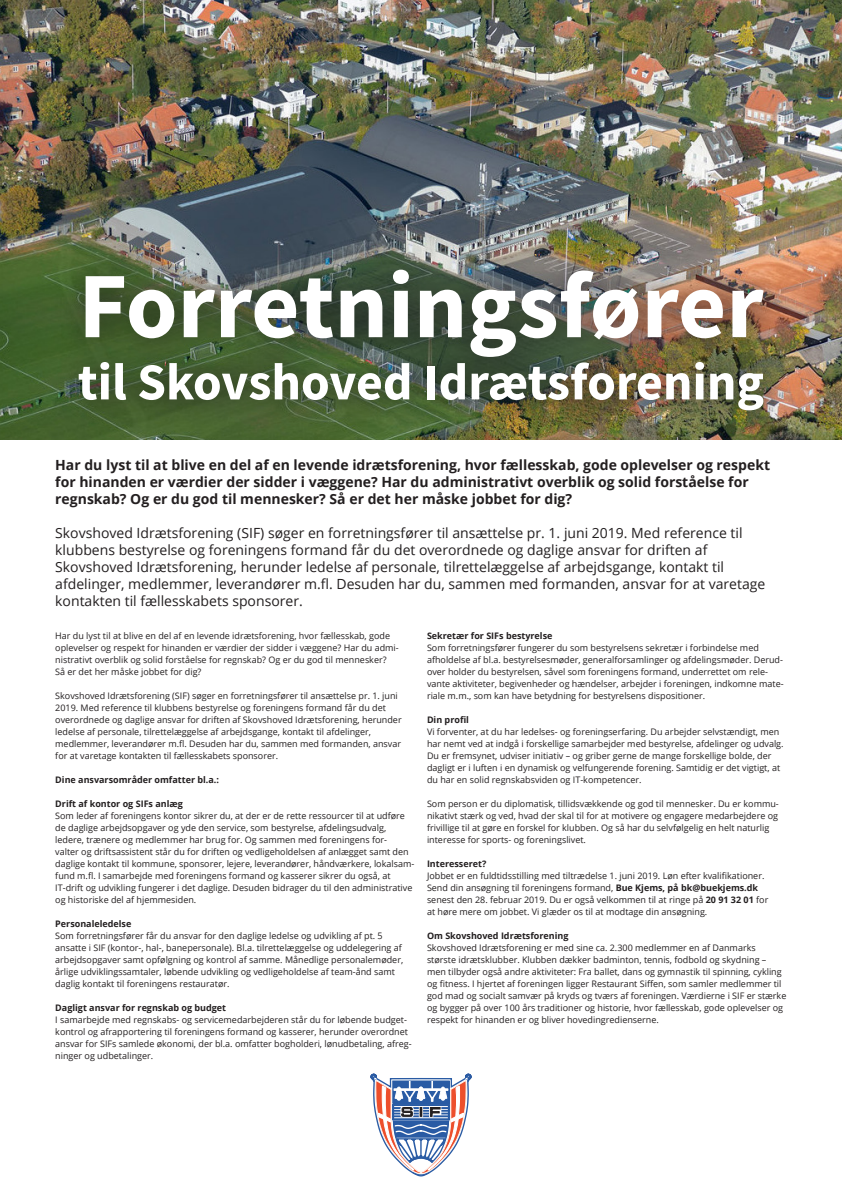
<style>
.page{position:relative;width:842px;height:1191px;background:#fff}
.page>*{position:absolute;margin:0;border:0;box-sizing:border-box;transform-origin:0 0}
.t1{font:700 93.5px "Source Sans Pro";color:#fff}
.t2{font:700 51.8px "Source Sans Pro";color:#fff}
.t3{font:14px/17px "Open Sans";color:#231f20}
.t4{font:700 14px/17px "Open Sans";color:#231f20}
.t5{font:9px/12px "Open Sans";color:#231f20}
.t6{font:700 9px "Open Sans";color:#231f20}
.s1{font-weight:700}
</style>
<div class="page">
<img style="left:0;top:0;width:842px;height:439px">
<div style="left:54px;top:245px;width:738px;height:195px;background:#231f20;opacity:.75"></div>
<svg style="left:371px;top:1074px;width:100px;height:102px"></svg>
<p class="t1" style="left:78px;top:243px;width:687px">Forretningsfører</p>
<p class="t2" style="left:78px;top:347px;width:688px">til Skovshoved Idrætsforening</p>
<p class="t4" style="left:55px;top:456px;width:716px">Har du lyst til at blive en del af en levende idrætsforening, hvor fællesskab, gode oplevelser og respekt for hinanden er værdier der sidder i væggene? Har du administrativt overblik og solid forståelse for regnskab? Og er du god til mennesker? Så er det her måske jobbet for dig?</p>
<p class="t3" style="left:55px;top:524px;width:712px">Skovshoved Idrætsforening (SIF) søger en forretningsfører til ansættelse pr. 1. juni 2019. Med reference til klubbens bestyrelse og foreningens formand får du det overordnede og daglige ansvar for driften af Skovshoved Idrætsforening, herunder ledelse af personale, tilrettelæggelse af arbejdsgange, kontakt til afdelinger, medlemmer, leverandører m.fl. Desuden har du, sammen med formanden, ansvar for at varetage kontakten til fællesskabets sponsorer.</p>
<p class="t5" style="left:55px;top:630px;width:345px">Har du lyst til at blive en del af en levende idrætsforening, hvor fællesskab, gode oplevelser og respekt for hinanden er værdier der sidder i væggene? Har du admi&shy;nistrativt overblik og solid forståelse for regnskab? Og er du god til mennesker?<br>Så er det her måske jobbet for dig?</p>
<p class="t5" style="left:55px;top:690px;width:348px">Skovshoved Idrætsforening (SIF) søger en forretningsfører til ansættelse pr. 1. juni 2019. Med reference til klubbens bestyrelse og foreningens formand får du det overordnede og daglige ansvar for driften af Skovshoved Idrætsforening, herunder ledelse af personale, tilrettelæggelse af arbejdsgange, kontakt til afdelinger, medlemmer, leverandører m.fl. Desuden har du, sammen med formanden, ansvar for at varetage kontakten til fællesskabets sponsorer.</p>
<p class="t6" style="left:55px;top:773px;width:165px">Dine ansvarsområder omfatter bl.a.:</p>
<p class="t6" style="left:55px;top:797px;width:129px">Drift af kontor og SIFs anlæg</p>
<p class="t5" style="left:55px;top:810px;width:361px">Som leder af foreningens kontor sikrer du, at der er de rette ressourcer til at udføre de daglige arbejdsopgaver og yde den service, som bestyrelse, afdelingsudvalg, ledere, trænere og medlemmer har brug for. Og sammen med foreningens for-<br>valter og driftsassistent står du for driften og vedligeholdelsen af anlægget samt den daglige kontakt til kommune, sponsorer, lejere, leverandører, håndværkere, lokalsam&shy;fund m.fl. I samarbejde med foreningens formand og kasserer sikrer du også, at IT-drift og udvikling fungerer i det daglige. Desuden bidrager du til den administrative og historiske del af hjemmesiden.</p>
<p class="t6" style="left:55px;top:917px;width:78px">Personaleledelse</p>
<p class="t5" style="left:55px;top:930px;width:349px">Som forretningsfører får du ansvar for den daglige ledelse og udvikling af pt. 5 ansatte i SIF (kontor-, hal-, banepersonale). Bl.a. tilrettelæggelse og uddelegering af arbejdsopgaver samt opfølgning og kontrol af samme. Månedlige personalemøder, årlige udviklingssamtaler, løbende udvikling og vedligeholdelse af team-ånd samt daglig kontakt til foreningens restauratør.</p>
<p class="t6" style="left:55px;top:1001px;width:172px">Dagligt ansvar for regnskab og budget</p>
<p class="t5" style="left:55px;top:1014px;width:358px">I samarbejde med regnskabs- og servicemedarbejderen står du for løbende budget&shy;kontrol og afrapportering til foreningens formand og kasserer, herunder overordnet ansvar for SIFs samlede økonomi, der bl.a. omfatter bogholderi, lønudbetaling, afreg&shy;ninger og udbetalinger.</p>
<p class="t6" style="left:427px;top:629px;width:127px">Sekretær for SIFs bestyrelse</p>
<p class="t5" style="left:427px;top:642px;width:358px">Som forretningsfører fungerer du som bestyrelsens sekretær i forbindelse med afholdelse af bl.a. bestyrelsesmøder, generalforsamlinger og afdelingsmøder. Derud&shy;over holder du bestyrelsen, såvel som foreningens formand, underrettet om rele&shy;vante aktiviteter, begivenheder og hændelser, arbejder i foreningen, indkomne mate&shy;riale m.m., som kan have betydning for bestyrelsens dispositioner.</p>
<p class="t6" style="left:427px;top:713px;width:43px">Din profil</p>
<p class="t5" style="left:427px;top:726px;width:358px">Vi forventer, at du har ledelses- og foreningserfaring. Du arbejder selvstændigt, men har nemt ved at indgå i forskellige samarbejder med bestyrelse, afdelinger og udvalg.<br>Du er fremsynet, udviser initiativ – og griber gerne de mange forskellige bolde, der dagligt er i luften i en dynamisk og velfungerende forening. Samtidig er det vigtigt, at du har en solid regnskabsviden og IT-kompetencer.</p>
<p class="t5" style="left:427px;top:798px;width:353px">Som person er du diplomatisk, tillidsvækkende og god til mennesker. Du er kommu&shy;nikativt stærk og ved, hvad der skal til for at motivere og engagere medarbejdere og frivillige til at gøre en forskel for klubben. Og så har du selvfølgelig en helt naturlig interesse for sports- og foreningslivet.</p>
<p class="t6" style="left:427px;top:857px;width:61px">Interesseret?</p>
<p class="t5" style="left:427px;top:870px;width:339px">Jobbet er en fuldtidsstilling med tiltrædelse 1. juni 2019. Løn efter kvalifikationer.</p>
<p class="t5" style="left:427px;top:882px;width:333px">Send din ansøgning til foreningens formand, <span class="s1">Bue Kjems, på bk@buekjems.dk</span></p>
<p class="t5" style="left:427px;top:894px;width:343px">senest den 28. februar 2019. Du er også velkommen til at ringe på <span class="s1">20 91 32 01</span> for at høre mere om jobbet. Vi glæder os til at modtage din ansøgning.</p>
<p class="t6" style="left:427px;top:929px;width:143px">Om Skovshoved Idrætsforening</p>
<p class="t5" style="left:427px;top:942px;width:361px">Skovshoved Idrætsforening er med sine ca. 2.300 medlemmer en af Danmarks største idrætsklubber. Klubben dækker badminton, tennis, fodbold og skydning – men tilbyder også andre aktiviteter: Fra ballet, dans og gymnastik til spinning, cykling og fitness. I hjertet af foreningen ligger Restaurant Siffen, som samler medlemmer til god mad og socialt samvær på kryds og tværs af foreningen. Værdierne i SIF er stærke og bygger på over 100 års traditioner og historie, hvor fællesskab, gode oplevelser og respekt for hinanden er og bliver hovedingredienserne.</p>
</div>
